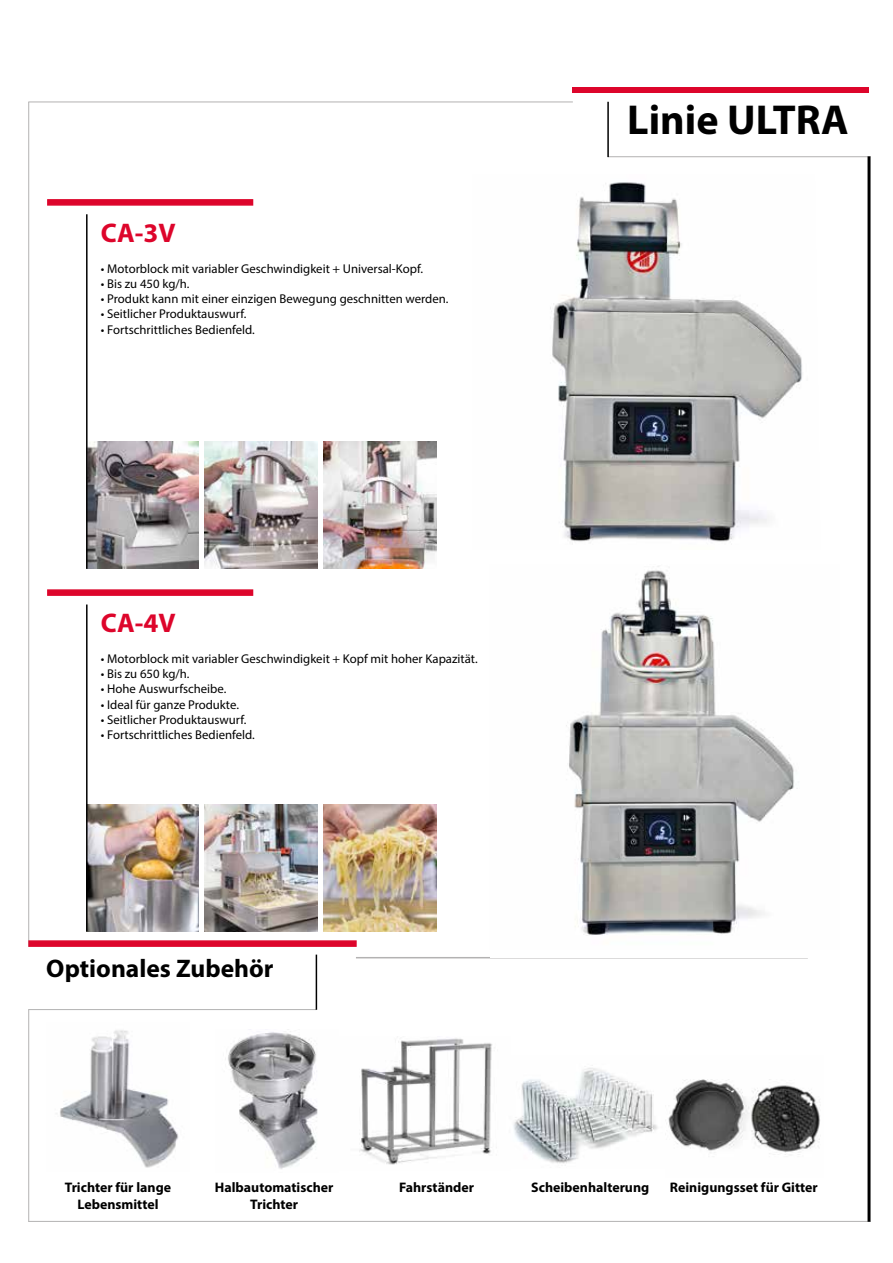
<style>
.page{position:relative;width:893px;height:1263px;background:#fff}
.page>*{position:absolute;margin:0;border:0;box-sizing:border-box;transform-origin:0 0}
.t1{font:700 42px "Myriad Pro";color:#000}
.t2{font:700 27px "Myriad Pro";letter-spacing:.005em;color:#dd052b}
.t3{font:700 25.5px "Myriad Pro";color:#000}
.t4{font:700 13.8px/16.6px "Myriad Pro";color:#000;text-align:center}
.t5{font:12.75px "Myriad Pro";color:#000}
</style>
<div class="page">
<img style="left:88px;top:804px;width:110px;height:127px">
<img style="left:88px;top:442px;width:110px;height:127px">
<img style="left:205px;top:804px;width:112px;height:127px">
<img style="left:205px;top:442px;width:112px;height:127px">
<img style="left:324px;top:804px;width:112px;height:127px">
<img style="left:324px;top:442px;width:112px;height:127px">
<svg style="left:47px;top:199px;width:206px;height:7px"></svg>
<svg style="left:47px;top:589px;width:206px;height:7px"></svg>
<hr style="left:86px;top:214px;width:2px;height:355px;background:#000">
<hr style="left:86px;top:604px;width:2px;height:327px;background:#000">
<img style="left:225px;top:1029px;width:93px;height:140px">
<img style="left:56px;top:1030px;width:123px;height:138px">
<img style="left:359px;top:1038px;width:133px;height:127px">
<img style="left:513px;top:1068px;width:145px;height:96px">
<img style="left:668px;top:1079px;width:152px;height:76px">
<hr style="left:28px;top:1221px;width:842px;height:1px;background:#b3b2b2">
<hr style="left:28px;top:102px;width:1px;height:845px;background:#b3b2b2">
<hr style="left:28px;top:1009px;width:1px;height:213px;background:#b3b2b2">
<hr style="left:28px;top:102px;width:545px;height:1px;background:#b3b2b2">
<hr style="left:608px;top:156px;width:262px;height:1px;background:#b3b2b2">
<hr style="left:28px;top:1009px;width:288px;height:1px;background:#b3b2b2">
<div style="left:573px;top:87px;width:296px;height:5px;background:#dd052b"></div>
<svg style="left:28px;top:940px;width:329px;height:7px;fill:#dd052b"></svg>
<hr style="left:607px;top:102px;width:2px;height:55px;background:#000">
<hr style="left:316px;top:954px;width:1px;height:56px;background:#000">
<hr style="left:356px;top:957px;width:452px;height:1px;background:#b3b2b2">
<hr style="left:867px;top:156px;width:3px;height:1066px;background:#000">
<img style="left:550px;top:182px;width:253px;height:360px">
<img style="left:566px;top:566px;width:232px;height:369px">
<h2 class="t2" style="left:101px;top:215px;width:76px">CA-3V</h2>
<p class="t5" style="left:101px;top:260px;width:324px">• Motorblock mit variabler Geschwindigkeit + Universal-Kopf.</p>
<p class="t5" style="left:101px;top:276px;width:90px">• Bis zu 450 kg/h.</p>
<p class="t5" style="left:101px;top:291px;width:349px">• Produkt kann mit einer einzigen Bewegung geschnitten werden.</p>
<p class="t5" style="left:101px;top:306px;width:147px">• Seitlicher Produktauswurf.</p>
<p class="t5" style="left:101px;top:322px;width:155px">• Fortschrittliches Bedienfeld.</p>
<h2 class="t2" style="left:101px;top:605px;width:76px">CA-4V</h2>
<p class="t5" style="left:101px;top:651px;width:378px">• Motorblock mit variabler Geschwindigkeit + Kopf mit hoher Kapazität.</p>
<p class="t5" style="left:101px;top:666px;width:90px">• Bis zu 650 kg/h.</p>
<p class="t5" style="left:101px;top:681px;width:127px">• Hohe Auswurfscheibe.</p>
<p class="t5" style="left:101px;top:696px;width:140px">• Ideal für ganze Produkte.</p>
<p class="t5" style="left:101px;top:712px;width:147px">• Seitlicher Produktauswurf.</p>
<p class="t5" style="left:101px;top:727px;width:155px">• Fortschrittliches Bedienfeld.</p>
<h3 class="t3" style="left:46px;top:952px;width:229px">Optionales Zubehör</h3>
<h1 class="t1" style="left:627px;top:92px;width:223px">Linie ULTRA</h1>
<p class="t4" style="left:65px;top:1178px;width:108px">Trichter für lange<br>Lebensmittel</p>
<p class="t4" style="left:399px;top:1178px;width:76px">Fahrständer</p>
<p class="t4" style="left:531px;top:1178px;width:120px">Scheibenhalterung</p>
<p class="t4" style="left:670px;top:1178px;width:149px">Reinigungsset für Gitter</p>
<p class="t4" style="left:215px;top:1178px;width:120px">Halbautomatischer<br>Trichter</p>
</div>
